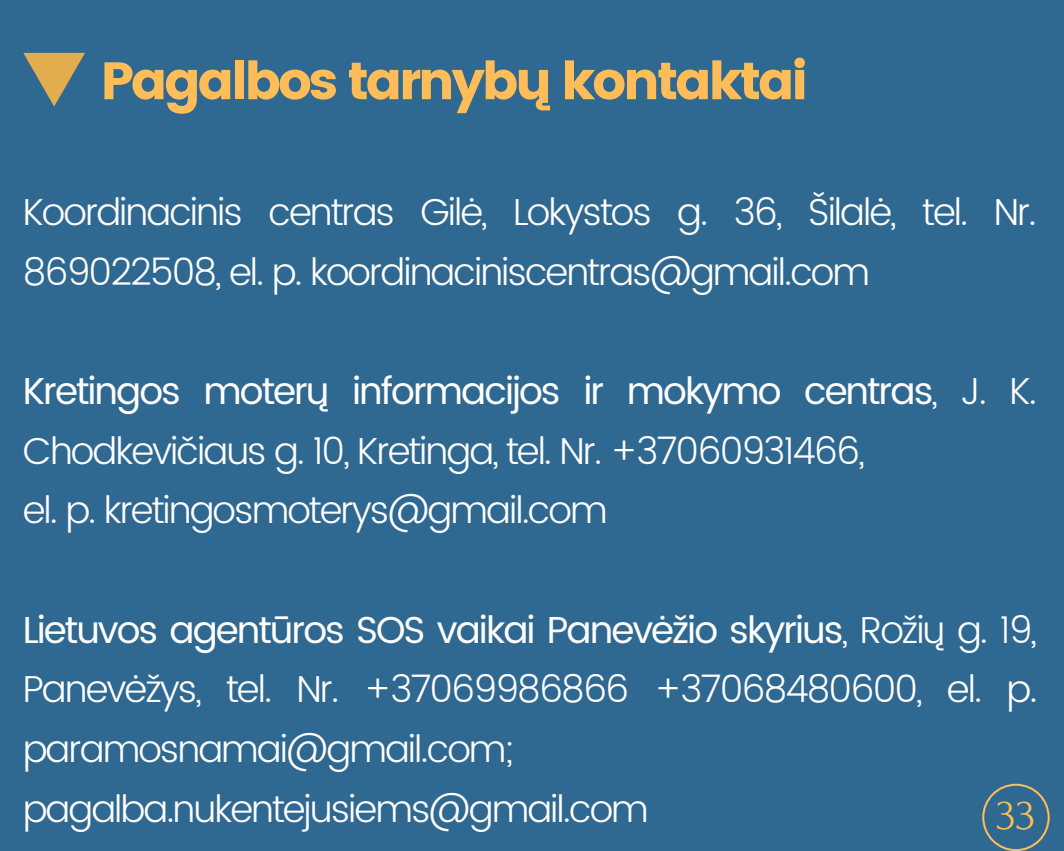
<style>
.page{position:relative;width:1064px;height:851px;background:#fff}
.page>*{position:absolute;margin:0;border:0;box-sizing:border-box;transform-origin:0 0}
.t1{font:52.5px "Poppins";letter-spacing:-.065em;color:#ffbd59}
.t2{font:43.95px "Forum";color:#ffbd59}
.t3{font:300 37.5px/59.7px "Poppins";letter-spacing:-.05em;color:#fff}
.s1{font-weight:400}
</style>
<div class="page">
<div style="left:0;top:0;width:1063px;height:850px;background:#2f6890"></div>
<svg style="left:23px;top:53px;width:62px;height:53px"></svg>
<svg style="left:982px;top:783px;width:67px;height:67px"></svg>
<h1 class="t1" style="left:100px;top:50px;width:709px">Pagalbos tarnybų kontaktai</h1>
<p class="t3" style="left:23px;top:182px;width:1015px">Koordinacinis centras Gilė, Lokystos g. 36, Šilalė, tel. Nr.<br>869022508, el. p. koordinaciniscentras@gmail.com</p>
<p class="t3" style="left:23px;top:361px;width:1015px"><span class="s1">Kretingos moterų informacijos ir mokymo centras</span>, J. K.<br>Chodkevičiaus g. 10, Kretinga, tel. Nr. +37060931466,<br>el. p. kretingosmoterys@gmail.com</p>
<p class="t3" style="left:23px;top:600px;width:1015px"><span class="s1">Lietuvos agentūros SOS vaikai Panevėžio skyrius</span>, Rožių g. 19, Panevėžys, tel. Nr. +37069986866 +37068480600, el. p. paramosnamai@gmail.com; pagalba.nukentejusiems@gmail.com</p>
<p class="t2" style="left:996px;top:790px;width:40px">33</p>
</div>
